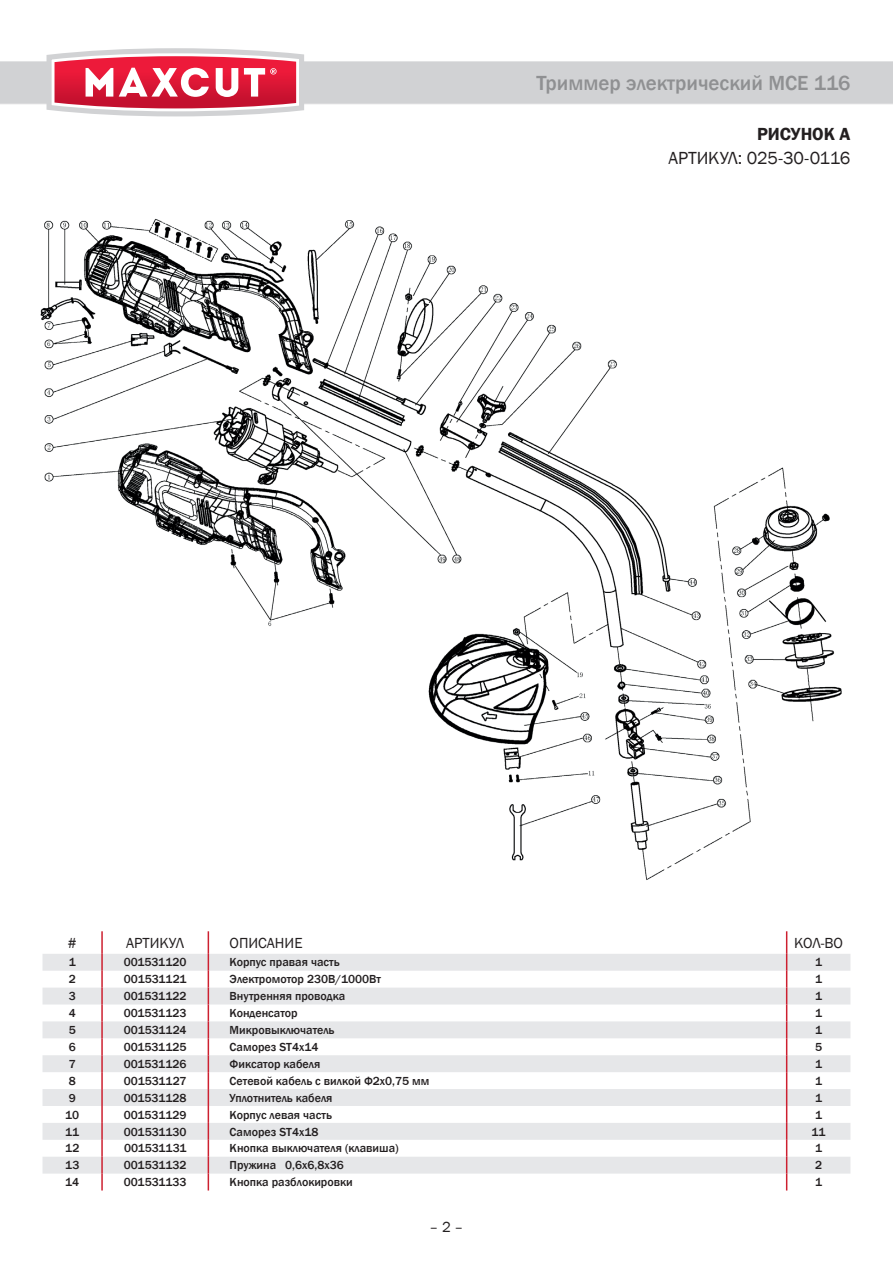
<style>
.page{position:relative;width:893px;height:1263px;background:#fff}
.page>*{position:absolute;margin:0;border:0;box-sizing:border-box;transform-origin:0 0}
.t1{font:500 21px "Franklin Gothic";color:#8f9092}
.t2{font:18px "Franklin Gothic";letter-spacing:-.015em;color:#231f20}
.t3{font:600 18px "Franklin Gothic";letter-spacing:-.005em;color:#231f20}
.t4{font:15px "Franklin Gothic";color:#231f20}
.t5{font:500 12px "Franklin Gothic";color:#231f20}
</style>
<div class="page">
<svg style="left:43px;top:931px;width:807px;height:259px"></svg>
<svg style="left:43px;top:954px;width:807px;height:219px;fill:#e6e7e9"></svg>
<hr style="left:101px;top:931px;width:2px;height:23px;background:#cd2030">
<svg style="left:101px;top:954px;width:2px;height:236px"></svg>
<svg style="left:208px;top:931px;width:1px;height:259px"></svg>
<svg style="left:786px;top:931px;width:1px;height:259px"></svg>
<svg style="left:0;top:48px;width:893px;height:69px"></svg>
<img style="left:40px;top:218px;width:802px;height:662px">
<h1 class="t1" style="left:536px;top:70px;width:315px">Триммер электрический MCE 116</h1>
<h2 class="t3" style="left:757px;top:123px;width:95px">РИСУНОК А</h2>
<h2 class="t2" style="left:668px;top:147px;width:184px">АРТИКУЛ: 025-30-0116</h2>
<p class="t4" style="left:68px;top:933px;width:10px">#</p>
<p class="t4" style="left:126px;top:933px;width:60px">АРТИКУЛ</p>
<p class="t4" style="left:230px;top:933px;width:74px">ОПИСАНИЕ</p>
<p class="t4" style="left:794px;top:933px;width:50px">КОЛ-ВО</p>
<p class="t5" style="left:69px;top:955px;width:9px">1</p>
<p class="t5" style="left:124px;top:955px;width:64px">001531120</p>
<p class="t5" style="left:230px;top:955px;width:112px">Корпус правая часть</p>
<p class="t5" style="left:815px;top:955px;width:9px">1</p>
<p class="t5" style="left:69px;top:972px;width:9px">2</p>
<p class="t5" style="left:124px;top:972px;width:64px">001531121</p>
<p class="t5" style="left:230px;top:972px;width:153px">Электромотор 230В/1000Вт</p>
<p class="t5" style="left:815px;top:972px;width:9px">1</p>
<p class="t5" style="left:69px;top:989px;width:9px">3</p>
<p class="t5" style="left:124px;top:989px;width:64px">001531122</p>
<p class="t5" style="left:230px;top:989px;width:117px">Внутренняя проводка</p>
<p class="t5" style="left:815px;top:989px;width:9px">1</p>
<p class="t5" style="left:69px;top:1006px;width:9px">4</p>
<p class="t5" style="left:124px;top:1006px;width:64px">001531123</p>
<p class="t5" style="left:230px;top:1006px;width:70px">Конденсатор</p>
<p class="t5" style="left:815px;top:1006px;width:9px">1</p>
<p class="t5" style="left:69px;top:1023px;width:9px">5</p>
<p class="t5" style="left:124px;top:1023px;width:64px">001531124</p>
<p class="t5" style="left:230px;top:1023px;width:106px">Микровыключатель</p>
<p class="t5" style="left:815px;top:1023px;width:9px">1</p>
<p class="t5" style="left:69px;top:1039px;width:9px">6</p>
<p class="t5" style="left:124px;top:1039px;width:64px">001531125</p>
<p class="t5" style="left:230px;top:1039px;width:90px">Саморез ST4х14</p>
<p class="t5" style="left:815px;top:1039px;width:9px">5</p>
<p class="t5" style="left:69px;top:1056px;width:9px">7</p>
<p class="t5" style="left:124px;top:1056px;width:64px">001531126</p>
<p class="t5" style="left:230px;top:1056px;width:92px">Фиксатор кабеля</p>
<p class="t5" style="left:815px;top:1056px;width:9px">1</p>
<p class="t5" style="left:69px;top:1073px;width:9px">8</p>
<p class="t5" style="left:124px;top:1073px;width:64px">001531127</p>
<p class="t5" style="left:230px;top:1073px;width:201px">Сетевой кабель с вилкой Ф2х0,75 мм</p>
<p class="t5" style="left:815px;top:1073px;width:9px">1</p>
<p class="t5" style="left:69px;top:1090px;width:9px">9</p>
<p class="t5" style="left:124px;top:1090px;width:64px">001531128</p>
<p class="t5" style="left:230px;top:1090px;width:104px">Уплотнитель кабеля</p>
<p class="t5" style="left:815px;top:1090px;width:9px">1</p>
<p class="t5" style="left:65px;top:1107px;width:15px">10</p>
<p class="t5" style="left:124px;top:1107px;width:64px">001531129</p>
<p class="t5" style="left:230px;top:1107px;width:104px">Корпус левая часть</p>
<p class="t5" style="left:815px;top:1107px;width:9px">1</p>
<p class="t5" style="left:65px;top:1124px;width:16px">11</p>
<p class="t5" style="left:124px;top:1124px;width:64px">001531130</p>
<p class="t5" style="left:230px;top:1124px;width:90px">Саморез ST4х18</p>
<p class="t5" style="left:811px;top:1124px;width:16px">11</p>
<p class="t5" style="left:65px;top:1141px;width:16px">12</p>
<p class="t5" style="left:124px;top:1141px;width:64px">001531131</p>
<p class="t5" style="left:230px;top:1141px;width:171px">Кнопка выключателя (клавиша)</p>
<p class="t5" style="left:815px;top:1141px;width:9px">1</p>
<p class="t5" style="left:65px;top:1158px;width:16px">13</p>
<p class="t5" style="left:124px;top:1158px;width:64px">001531132</p>
<p class="t5" style="left:230px;top:1158px;width:116px">Пружина 0,6х6,8х36</p>
<p class="t5" style="left:815px;top:1158px;width:9px">2</p>
<p class="t5" style="left:65px;top:1175px;width:16px">14</p>
<p class="t5" style="left:124px;top:1175px;width:64px">001531133</p>
<p class="t5" style="left:230px;top:1175px;width:125px">Кнопка разблокировки</p>
<p class="t5" style="left:815px;top:1175px;width:9px">1</p>
<p class="t4" style="left:430px;top:1217px;width:35px">– 2 –</p>
</div>
